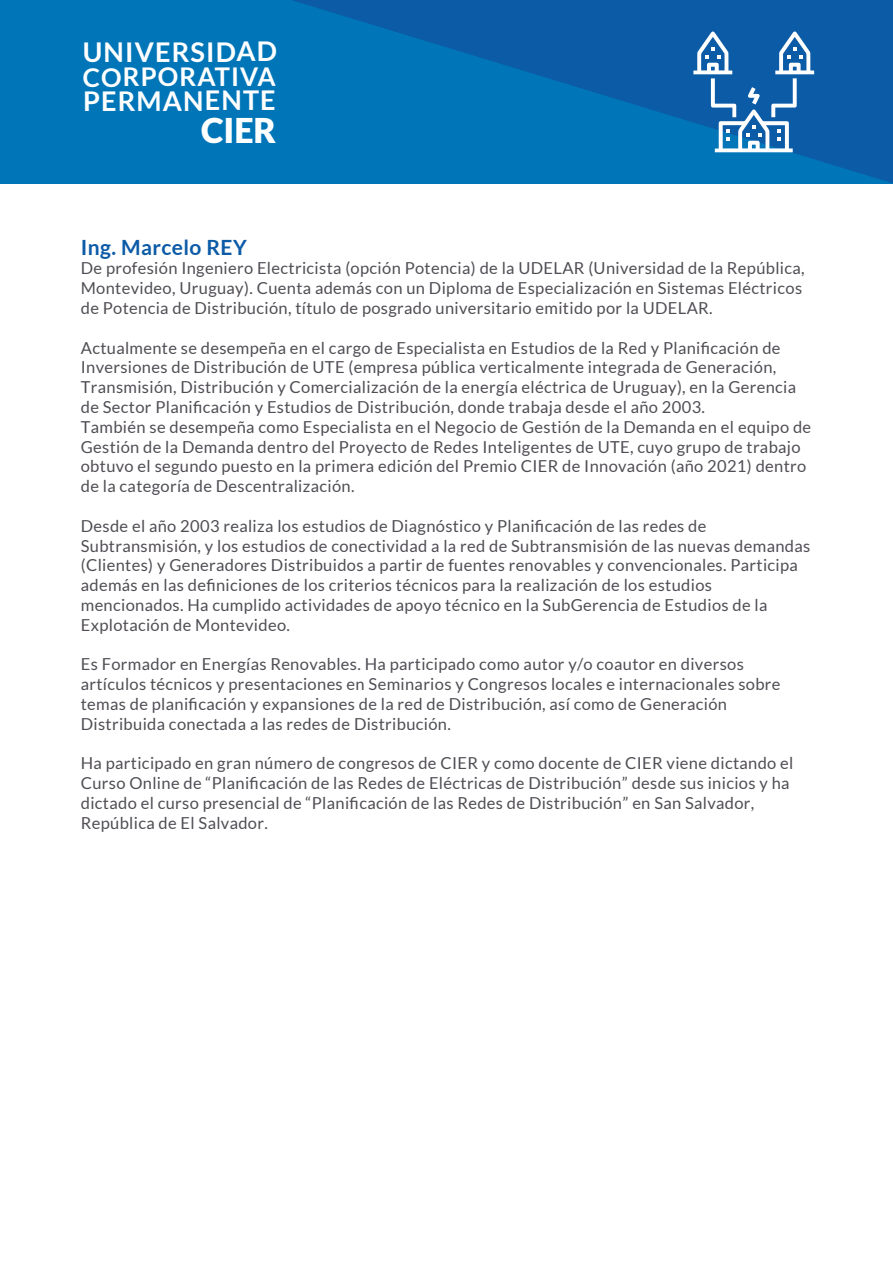
<style>
.page{position:relative;width:893px;height:1263px;background:#fff}
.page>*{position:absolute;margin:0;border:0;box-sizing:border-box;transform-origin:0 0}
.t1{font:900 34.05px "Lato";color:#fff}
.t2{font:700 27.15px "Lato";letter-spacing:.035em;color:#fff}
.t3{font:700 25.8px "Lato";letter-spacing:.035em;color:#fff}
.t4{font:700 21px "Lato";letter-spacing:.02em;color:#0c5ba7}
.t5{font:16.5px/19.8px "Lato";letter-spacing:.02em;color:#504d54}
</style>
<div class="page">
<div style="left:0;top:0;width:893px;height:184px;background:#0076b9"></div>
<svg style="left:292px;top:0;width:601px;height:183px"></svg>
<svg style="left:693px;top:31px;width:121px;height:121px;background:#3b7db9"></svg>
<h2 class="t2" style="left:83px;top:36px;width:196px">UNIVERSIDAD</h2>
<h3 class="t3" style="left:83px;top:62px;width:194px">CORPORATIVA</h3>
<h2 class="t2" style="left:83px;top:85px;width:194px">PERMANENTE</h2>
<h1 class="t1" style="left:201px;top:111px;width:77px">CIER</h1>
<p class="t4" style="left:81px;top:235px;width:167px">Ing. Marcelo REY</p>
<p class="t5" style="left:81px;top:258px;width:725px">De profesión Ingeniero Electricista (opción Potencia) de la UDELAR (Universidad de la República,<br>Montevideo, Uruguay). Cuenta además con un Diploma de Especialización en Sistemas Eléctricos de Potencia de Distribución, título de posgrado universitario emitido por la UDELAR.</p>
<p class="t5" style="left:81px;top:337px;width:732px">Actualmente se desempeña en el cargo de Especialista en Estudios de la Red y Planificación de Inversiones de Distribución de UTE (empresa pública verticalmente integrada de Generación, Transmisión, Distribución y Comercialización de la energía eléctrica de Uruguay), en la Gerencia de Sector Planificación y Estudios de Distribución, donde trabaja desde el año 2003.<br>También se desempeña como Especialista en el Negocio de Gestión de la Demanda en el equipo de Gestión de la Demanda dentro del Proyecto de Redes Inteligentes de UTE, cuyo grupo de trabajo obtuvo el segundo puesto en la primera edición del Premio CIER de Innovación (año 2021) dentro de la categoría de Descentralización.</p>
<p class="t5" style="left:81px;top:516px;width:731px">Desde el año 2003 realiza los estudios de Diagnóstico y Planificación de las redes de Subtransmisión, y los estudios de conectividad a la red de Subtransmisión de las nuevas demandas (Clientes) y Generadores Distribuidos a partir de fuentes renovables y convencionales. Participa además en las definiciones de los criterios técnicos para la realización de los estudios mencionados. Ha cumplido actividades de apoyo técnico en la SubGerencia de Estudios de la Explotación de Montevideo.</p>
<p class="t5" style="left:81px;top:654px;width:701px">Es Formador en Energías Renovables. Ha participado como autor y/o coautor en diversos artículos técnicos y presentaciones en Seminarios y Congresos locales e internacionales sobre temas de planificación y expansiones de la red de Distribución, así como de Generación Distribuida conectada a las redes de Distribución.</p>
<p class="t5" style="left:81px;top:753px;width:714px">Ha participado en gran número de congresos de CIER y como docente de CIER viene dictando el Curso Online de “Planificación de las Redes de Eléctricas de Distribución” desde sus inicios y ha dictado el curso presencial de “Planificación de las Redes de Distribución” en San Salvador, República de El Salvador.</p>
</div>
